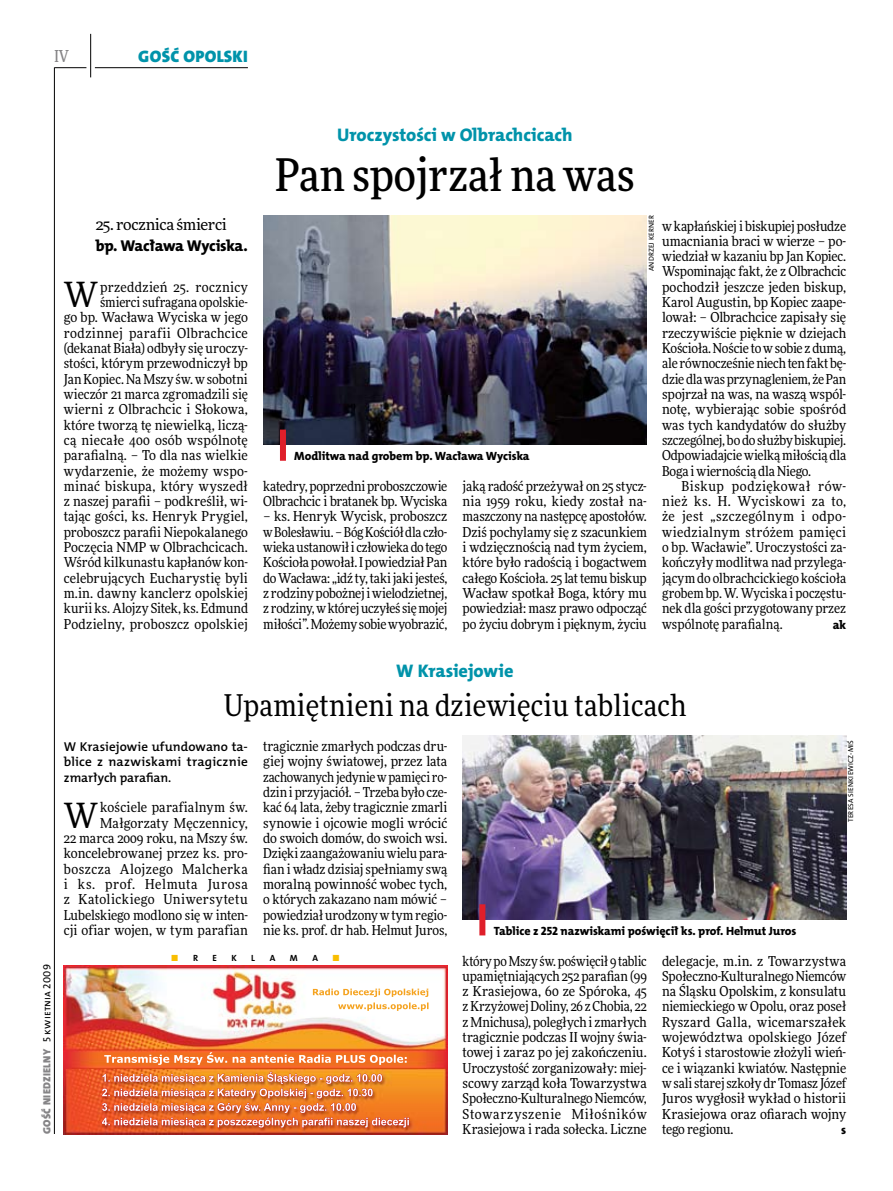
<style>
.page{position:relative;width:893px;height:1191px;background:#fff}
.page>*{position:absolute;margin:0;border:0;box-sizing:border-box;transform-origin:0 0}
.t1{font:500 45px "Freeday Narrow";color:#000}
.t2{font:34.8px "Freeday Narrow News";color:#000}
.t3{font:30px "Freeday Narrow News";letter-spacing:.01em;color:#000}
.t4{font:18.3px "The Mix HP8 Ex Bld";letter-spacing:-.005em;color:#0093aa}
.t5{font:16.65px "The Mix HP9 Blk";letter-spacing:.02em;color:#0093aa}
.t6{font:500 16.5px "Freeday Narrow";color:#858486;scale:.9 1}
.t7{font:15.75px "The Mix HP8 Ex Bld";letter-spacing:-.03em;color:#000}
.t8{font:15.45px "Freeday News";letter-spacing:-.02em;color:#000}
.t9{font:13.65px/15.3px "Freeday Narrow News";letter-spacing:.005em;color:#000;text-align:justify}
.t10{font:13.65px/15.3px "Freeday Narrow News";letter-spacing:-.015em;color:#000}
.t11{font:12.9px/15.3px "The Mix HP6 Se Bld";letter-spacing:.01em;color:#000;text-align:justify}
.t12{font:12.3px "The Mix HP8 Ex Bld";color:#000}
.t13{font:12px "The Mix HP8 Ex Bld";letter-spacing:-.005em;color:#000}
.t14{font:10.5px "The Mix HP9 Blk";letter-spacing:.025em;color:#858486}
.t15{font:9px "The Mix HP7 Bld";color:#000}
.t16{font:9px "The Mix HP7 Bld";color:#f9be00}
.t17{font:7.2px "The Mix HP5 Plain";letter-spacing:.015em;color:#000}
.s1{font-family:"The Mix HP5 Plain";color:#000}
.s2{color:#000}
</style>
<div class="page">
<hr style="left:54px;top:67px;width:1px;height:1067px;background:#000">
<hr style="left:90px;top:34px;width:1px;height:43px;background:#000">
<hr style="left:54px;top:67px;width:32px;height:1px;background:#000">
<hr style="left:95px;top:67px;width:153px;height:1px;background:#000">
<img style="left:64px;top:965px;width:383px;height:169px">
<img style="left:367px;top:1001px;width:62px;height:10px">
<img style="left:267px;top:1071px;width:115px;height:11px">
<img style="left:263px;top:215px;width:384px;height:230px">
<img style="left:463px;top:736px;width:383px;height:183px">
<div style="left:280px;top:429px;width:6px;height:32px;background:#df1f2a"></div>
<div style="left:479px;top:904px;width:6px;height:31px;background:#df1f2a"></div>
<p class="t6" style="left:54px;top:46px;width:17px">IV</p>
<p class="t5" style="left:138px;top:46px;width:111px">GOŚĆ OPOLSKI</p>
<p class="t8" style="left:96px;top:215px;width:133px">25. rocznica śmierci</p>
<p class="t7" style="left:96px;top:235px;width:154px">bp. Wacława Wyciska.</p>
<h2 class="t2" style="left:64px;top:273px;width:36px">W</h2>
<p class="t9" style="left:64px;top:279px;width:186px;text-align:right">przeddzień 25. rocznicy śmierci sufragana opolskie-<br>go bp. Wacława Wyciska w jego rodzinnej parafii Olbrachcice (dekanat Biała) odbyły się uroczy&shy;stości, którym przewodniczył bp<br>Jan Kopiec. Na Mszy św. w sobotni wieczór 21 marca zgromadzili się wierni z Olbrachcic i Słokowa, które tworzą tę niewielką, liczą&shy;cą niecałe 400 osób wspólnotę parafialną. – To dla nas wielkie wydarzenie, że możemy wspo&shy;minać biskupa, który wyszedł z naszej parafii – podkreślił, wi&shy;tając gości, ks. Henryk Prygiel, proboszcz parafii Niepokalanego<br>Poczęcia NMP w Olbrachcicach.<br>Wśród kilkunastu kapłanów kon&shy;celebrujących Eucharystię byli m.in. dawny kanclerz opolskiej kurii ks. Alojzy Sitek, ks. Edmund<br>Podzielny, proboszcz opolskiej</p>
<h3 class="t4" style="left:337px;top:123px;width:237px">Uroczystości w Olbrachcicach</h3>
<h1 class="t1" style="left:275px;top:147px;width:361px">Pan spojrzał na was</h1>
<p class="t17" style="left:647px;top:271px;width:57px;rotate:-90deg">Andrzej Kerner</p>
<p class="t13" style="left:294px;top:448px;width:237px">Modlitwa nad grobem bp. Wacława Wyciska</p>
<p class="t10" style="left:263px;top:478px;width:186px">katedry, poprzedni proboszczowie<br>Olbrachcic i bratanek bp. Wyciska</p>
<p class="t9" style="left:263px;top:509px;width:186px">– ks. Henryk Wycisk, proboszcz wBolesławiu. – Bóg Kościół dla czło&shy;wieka ustanowił i człowieka do tego Kościoła powołał. I powiedział Pan doWacława: „idź ty, taki jaki jesteś, z rodziny pobożnej iwielodzietnej, z rodziny, wktórej uczyłeśsię mojej miłości”. Możemy sobie wyobrazić,</p>
<p class="t9" style="left:463px;top:478px;width:186px">jaką radość przeżywał on 25 stycz&shy;nia 1959 roku, kiedy został na&shy;maszczony na następcę apostołów.<br>Dziś pochylamy się z szacunkiem i wdzięcznością nad tym życiem, które było radością i bogactwem całego Kościoła. 25 lat temu biskup Wacław spotkał Boga, który mu powiedział: masz prawo odpocząć po życiu dobrym i pięknym, życiu</p>
<p class="t9" style="left:662px;top:218px;width:186px">w kapłańskiej i biskupiej posłudze umacniania braci w wierze – po&shy;wiedział w kazaniu bp Jan Kopiec.<br>Wspominając fakt, że z Olbrachcic pochodził jeszcze jeden biskup, Karol Augustin, bp Kopiec zaape&shy;lował: – Olbrachcice zapisały się rzeczywiście pięknie w dziejach Kościoła. Noście towsobie z dumą, ale równocześnie niech ten fakt bę&shy;dzie dla was przynagleniem, żePan spojrzał na was, na waszą wspól&shy;notę, wybierając sobie spośród was tych kandydatów do służby szczególnej, bo do służby biskupiej.<br>Odpowiadajcie wielką miłością dla Boga i wiernością dla Niego.</p>
<p class="t9" style="left:662px;top:478px;width:186px;text-indent:20px">Biskup podziękował rów&shy;nież ks. H. Wyciskowi za to, że jest „szczególnym i odpo&shy;wiedzialnym stróżem pamięci o bp. Wacławie”. Uroczystości za&shy;kończyły modlitwa nad przylega&shy;jącym do olbrachcickiego kościoła grobem bp. W. Wyciska i poczęstu&shy;nek dla gości przygotowany przez wspólnotę parafialną.</p>
<p class="t12" style="left:833px;top:616px;width:15px">ak</p>
<p class="t14" style="left:40px;top:1134px;width:171px;rotate:-90deg">GOŚĆ NIEDZIELNY <span class="s1">5 kwietnia 2009</span></p>
<h3 class="t4" style="left:396px;top:659px;width:119px">W Krasiejowie</h3>
<h3 class="t3" style="left:224px;top:686px;width:464px">Upamiętnieni na dziewięciu tablicach</h3>
<p class="t11" style="left:64px;top:739px;width:186px">W Krasiejowie ufundowano ta&shy;blice z nazwiskami tragicznie zmarłych parafian.</p>
<h2 class="t2" style="left:64px;top:794px;width:36px">W</h2>
<p class="t9" style="left:64px;top:799px;width:186px;text-align:right">kościele parafialnym św.<br>Małgorzaty Męczennicy,<br>22 marca 2009 roku, na Mszy św. koncelebrowanej przez ks. pro&shy;boszcza Alojzego Malcherka i ks. prof. Helmuta Jurosa z Katolickiego Uniwersytetu<br>Lubelskiego modlono się w inten&shy;cji ofiar wojen, w tym parafian</p>
<p class="t9" style="left:263px;top:738px;width:186px">tragicznie zmarłych podczas dru&shy;giej wojny światowej, przez lata zachowanych jedynie wpamięci ro&shy;dzin i przyjaciół. – Trzeba było cze&shy;kać 64 lata, żeby tragicznie zmarli synowie i ojcowie mogli wrócić do swoich domów, do swoich wsi.<br>Dzięki zaangażowaniu wielu para&shy;fian i władz dzisiaj spełniamy swą moralną powinność wobec tych, o których zakazano nam mówić – powiedział urodzony w tym regio&shy;nie ks. prof. dr hab. Helmut Juros,</p>
<p class="t13" style="left:494px;top:923px;width:304px">Tablice z 252 nazwiskami poświęcił ks. prof. Helmut Juros</p>
<p class="t17" style="left:846px;top:822px;width:83px;rotate:-90deg">Teresa Sienkiewicz-Miś</p>
<p class="t16" style="left:171px;top:952px;width:28px">■ <span class="s2">R</span></p>
<p class="t15" style="left:213px;top:952px;width:6px">E</p>
<p class="t15" style="left:231px;top:952px;width:6px">K</p>
<p class="t15" style="left:251px;top:952px;width:5px">L</p>
<p class="t15" style="left:270px;top:952px;width:18px">AMA</p>
<p class="t16" style="left:332px;top:952px;width:9px">■</p>
<p class="t9" style="left:463px;top:953px;width:186px">który poMszy św. poświęcił 9 tablic upamiętniających 252 parafian (99 z Krasiejowa, 60 ze Spóroka, 45 zKrzyżowej Doliny, 26 zChobia, 22 zMnichusa), poległych i zmarłych tragicznie podczas II wojny świa&shy;towej i zaraz po jej zakończeniu.<br>Uroczystość zorganizowały: miej&shy;scowy zarząd koła Towarzystwa Społeczno-Kulturalnego Niemców, Stowarzyszenie Miłośników Krasiejowa i rada sołecka. Liczne</p>
<p class="t9" style="left:662px;top:953px;width:186px">delegacje, m.in. z Towarzystwa Społeczno-Kulturalnego Niemców na Śląsku Opolskim, z konsulatu niemieckiego w Opolu, oraz poseł Ryszard Galla, wicemarszałek województwa opolskiego Józef Kotyś i starostowie złożyli wień&shy;ce i wiązanki kwiatów. Następnie wsali starej szkoły drTomasz Józef Juros wygłosił wykład o historii Krasiejowa oraz ofiarach wojny tego regionu.</p>
<p class="t12" style="left:841px;top:1122px;width:7px">s</p>
</div>
